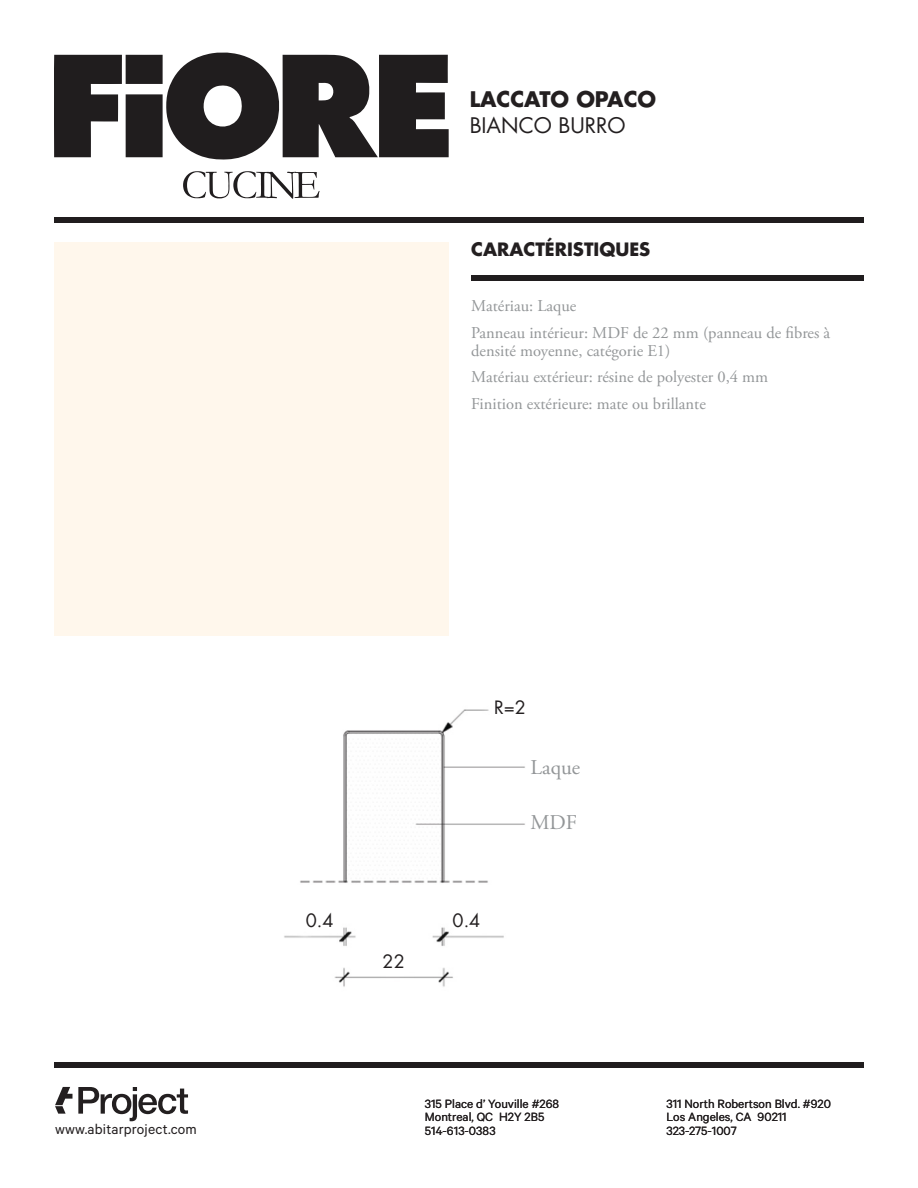
<style>
.page{position:relative;width:918px;height:1188px;background:#fff}
.page>*{position:absolute;margin:0;border:0;box-sizing:border-box;transform-origin:0 0}
.t1{font:700 21px "Futura LT";color:#231f20}
.t2{font:21px "Futura LT";color:#231f20}
.t3{font:21px "Adobe Garamond Pro";color:#939698}
.t4{font:700 18px "Futura LT";color:#231f20}
.t5{font:18px "Futura LT";color:#231f20}
.t6{font:16.5px/26.5px "Adobe Garamond Pro";color:#939698}
.t7{font:15.75px "Calibre";letter-spacing:.01em;color:#231f20}
.t8{font:13.5px/13.5px "Calibre";color:#231f20}
</style>
<div class="page">
<div style="left:471px;top:275px;width:393px;height:5px;background:#201d1e"></div>
<svg style="left:54px;top:52px;width:395px;height:108px"></svg>
<svg style="left:183px;top:171px;width:137px;height:28px"></svg>
<div style="left:54px;top:217px;width:810px;height:6px;background:#201d1e"></div>
<div style="left:54px;top:1062px;width:810px;height:6px;background:#201d1e"></div>
<img style="left:284px;top:709px;width:241px;height:278px">
<svg style="left:55px;top:1087px;width:17px;height:27px"></svg>
<svg style="left:78px;top:1087px;width:110px;height:34px"></svg>
<p class="t1" style="left:470px;top:86px;width:188px">LACCATO OPACO</p>
<p class="t2" style="left:470px;top:112px;width:157px">BIANCO BURRO</p>
<p class="t4" style="left:471px;top:237px;width:181px">CARACTÉRISTIQUES</p>
<p class="t6" style="left:471px;top:293px;width:361px">Matériau: Laque<br>Panneau intérieur: MDF de 22 mm (panneau de fibres à</p>
<p class="t6" style="left:471px;top:338px;width:298px">densité moyenne, catégorie E1)<br>Matériau extérieur: résine de polyester 0,4 mm<br>Finition extérieure: mate ou brillante</p>
<p class="t7" style="left:55px;top:1120px;width:143px">www.abitarproject.com</p>
<p class="t5" style="left:494px;top:695px;width:33px">R=2</p>
<p class="t5" style="left:306px;top:909px;width:29px">0.4</p>
<p class="t5" style="left:453px;top:909px;width:29px">0.4</p>
<p class="t5" style="left:383px;top:950px;width:24px">22</p>
<p class="t3" style="left:531px;top:755px;width:51px">Laque</p>
<p class="t3" style="left:530px;top:810px;width:48px">MDF</p>
<p class="t8" style="left:425px;top:1096px;width:136px">315 Place d’ Youville #268<br>Montreal, QC H2Y 2B5<br>514-613-0383</p>
<p class="t8" style="left:666px;top:1096px;width:166px">311 North Robertson Blvd. #920<br>Los Angeles, CA 90211<br>323-275-1007</p>
</div>
